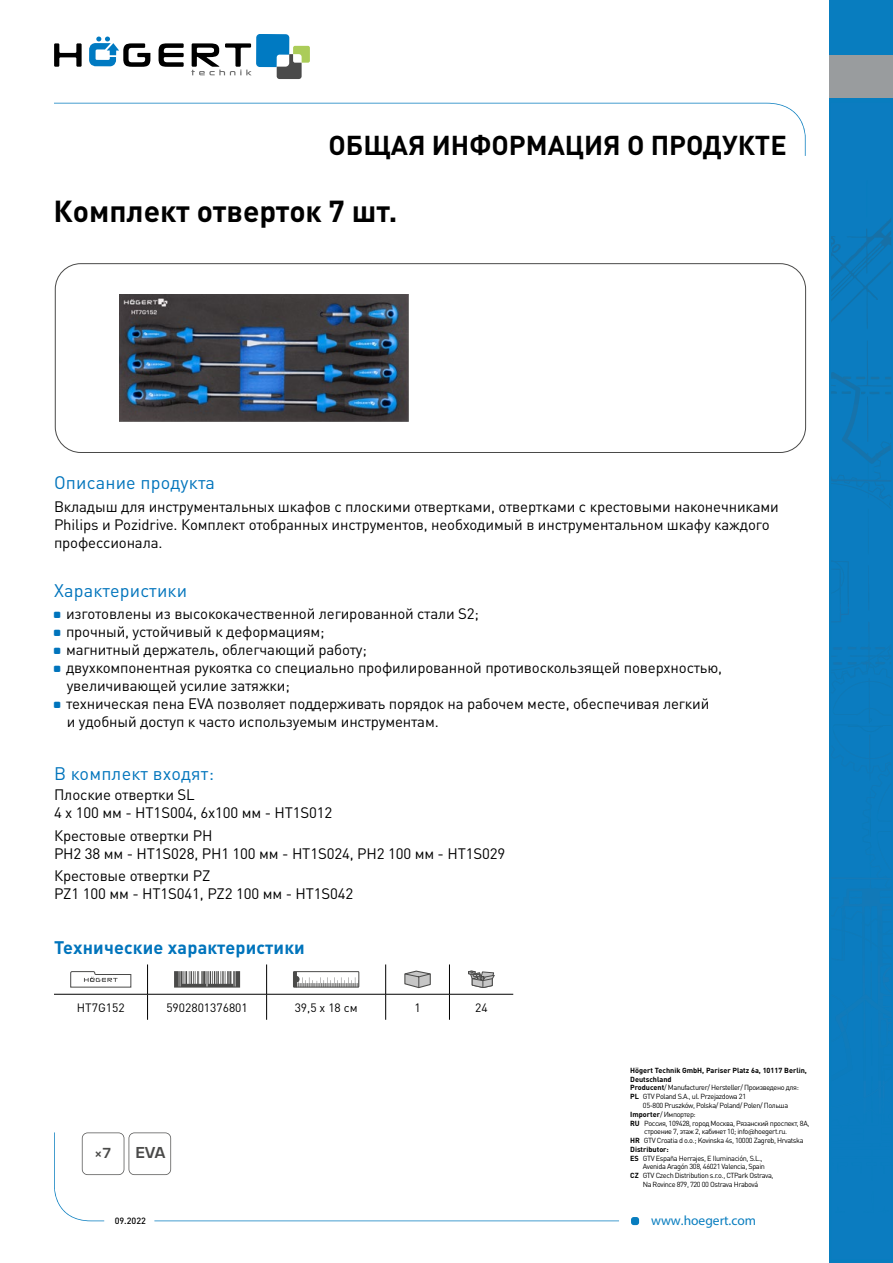
<style>
.page{position:relative;width:893px;height:1263px;background:#fff}
.page>*{position:absolute;margin:0;border:0;box-sizing:border-box;transform-origin:0 0}
.t1{font:700 30px "DIN Pro";color:#000}
.t2{font:700 27px "DIN Pro";color:#000}
.t3{font:18px "DIN Pro";letter-spacing:.01em;color:#0074bc}
.t4{font:700 18px "DIN Pro";letter-spacing:.01em;color:#0074bc}
.t5{font:15px/18px "DIN Pro";letter-spacing:-.01em;color:#000}
.t6{font:700 14.7px "Euromode";color:#4a4a49}
.t7{font:13.5px "Myriad Pro";color:#087dbf}
.t8{font:700 13.5px "Euromode";color:#4a4a49}
.t9{font:12px "DIN Pro";color:#000}
.t10{font:500 9px "DIN Pro";color:#000}
.t11{font:7.35px "DIN Pro";letter-spacing:-.05em;color:#000}
.t12{font:700 7.35px "DIN Pro";color:#000}
.s1{font-weight:700}
.s2{font-family:"Merel"}
</style>
<div class="page">
<svg style="left:54px;top:43px;width:28px;height:24px"></svg>
<svg style="left:159px;top:43px;width:25px;height:24px"></svg>
<svg style="left:89px;top:37px;width:61px;height:30px"></svg>
<svg style="left:191px;top:34px;width:119px;height:45px"></svg>
<svg style="left:54px;top:103px;width:752px;height:53px"></svg>
<div style="left:631px;top:1217px;width:8px;height:8px;background:#087dbf;border-radius:3px"></div>
<svg style="left:54px;top:1132px;width:565px;height:89px"></svg>
<div style="left:830px;top:0;width:63px;height:1263px;background:#087dbf"></div>
<img style="left:831px;top:273px;width:50px;height:56px">
<img style="left:867px;top:222px;width:24px;height:44px">
<img style="left:831px;top:222px;width:56px;height:42px">
<svg style="left:831px;top:341px;width:60px;height:565px"></svg>
<img style="left:863px;top:906px;width:28px;height:76px">
<img style="left:831px;top:877px;width:60px;height:2px">
<img style="left:848px;top:647px;width:43px;height:3px">
<div style="left:830px;top:56px;width:63px;height:42px;background:#999c9e"></div>
<svg style="left:147px;top:995px;width:1px;height:25px"></svg>
<svg style="left:266px;top:995px;width:1px;height:25px"></svg>
<svg style="left:385px;top:995px;width:1px;height:25px"></svg>
<svg style="left:449px;top:995px;width:1px;height:25px"></svg>
<hr style="left:147px;top:964px;width:1px;height:30px;background:#000">
<hr style="left:266px;top:964px;width:1px;height:30px;background:#000">
<hr style="left:385px;top:964px;width:1px;height:30px;background:#000">
<hr style="left:449px;top:964px;width:1px;height:30px;background:#000">
<hr style="left:54px;top:994px;width:94px;height:1px;background:#000">
<hr style="left:148px;top:994px;width:119px;height:1px;background:#000">
<hr style="left:267px;top:994px;width:119px;height:1px;background:#000">
<hr style="left:386px;top:994px;width:63px;height:1px;background:#000">
<hr style="left:449px;top:994px;width:64px;height:1px;background:#000">
<svg style="left:70px;top:971px;width:61px;height:16px"></svg>
<svg style="left:174px;top:971px;width:66px;height:16px"></svg>
<svg style="left:295px;top:973px;width:62px;height:12px"></svg>
<div style="left:293px;top:971px;width:66px;height:16px;border:1px solid #4a4a49"></div>
<svg style="left:404px;top:970px;width:27px;height:18px"></svg>
<svg style="left:468px;top:971px;width:27px;height:17px"></svg>
<svg style="left:82px;top:1132px;width:89px;height:43px"></svg>
<img style="left:119px;top:294px;width:290px;height:128px">
<div style="left:55px;top:263px;width:751px;height:190px;border:1px solid #4a4a49;border-radius:26px"></div>
<h2 class="t2" style="left:328px;top:126px;width:460px">ОБЩАЯ ИНФОРМАЦИЯ О ПРОДУКТЕ</h2>
<h1 class="t1" style="left:54px;top:191px;width:345px">Комплект отверток 7 шт.</h1>
<p class="t3" style="left:54px;top:471px;width:163px">Описание продукта</p>
<p class="t5" style="left:54px;top:497px;width:726px">Вкладыш для инструментальных шкафов с плоскими отвертками, отвертками с крестовыми наконечниками<br>Philips и Pozidrive. Комплект отобранных инструментов, необходимый в инструментальном шкафу каждого профессионала.</p>
<p class="t3" style="left:54px;top:578px;width:135px">Характеристики</p>
<p class="t5" style="left:66px;top:604px;width:658px">изготовлены из высококачественной легированной стали S2;<br>прочный, устойчивый к деформациям;<br>магнитный держатель, облегчающий работу;<br>двухкомпонентная рукоятка со специально профилированной противоскользящей поверхностью, увеличивающей усилие затяжки;<br>техническая пена EVA позволяет поддерживать порядок на рабочем месте, обеспечивая легкий<br>и удобный доступ к часто используемым инструментам.</p>
<p class="t3" style="left:54px;top:761px;width:162px">В комплект входят:</p>
<p class="t5" style="left:54px;top:785px;width:280px">Плоские отвертки SL<br>4 x 100 мм - HT1S004, 6x100 мм - HT1S012</p>
<p class="t5" style="left:54px;top:825px;width:453px">Крестовые отвертки PH<br>PH2 38 мм - HT1S028, PH1 100 мм - HT1S024, PH2 100 мм - HT1S029</p>
<p class="t5" style="left:54px;top:866px;width:301px">Крестовые отвертки PZ<br>PZ1 100 мм - HT1S041, PZ2 100 мм - HT1S042</p>
<p class="t4" style="left:54px;top:935px;width:252px">Технические характеристики</p>
<p class="t9" style="left:77px;top:999px;width:49px">HT7G152</p>
<p class="t9" style="left:166px;top:999px;width:83px">5902801376801</p>
<p class="t9" style="left:295px;top:999px;width:64px">39,5 x 18 см</p>
<p class="t9" style="left:414px;top:999px;width:8px">1</p>
<p class="t9" style="left:475px;top:999px;width:14px">24</p>
<p class="t8" style="left:94px;top:1145px;width:19px">×7</p>
<p class="t6" style="left:136px;top:1144px;width:31px">EVA</p>
<p class="t12" style="left:630px;top:1065px;width:178px">Högert Technik GmbH, Pariser Platz 6a, 10117 Berlin,</p>
<p class="t12" style="left:630px;top:1074px;width:43px">Deutschland</p>
<p class="t11" style="left:630px;top:1083px;width:170px"><span class="s1">Producent</span>/ Manufacturer/ Hersteller/ Произведено для:</p>
<p class="t11" style="left:630px;top:1091px;width:117px"><span class="s1">PL</span> GTV Poland S.A., ul. Przejazdowa 21</p>
<p class="t11" style="left:643px;top:1100px;width:147px">05-800 Pruszków, Polska/ Poland/ Polen/ Польша</p>
<p class="t11" style="left:630px;top:1109px;width:67px"><span class="s1">Importer</span>/ Импортер:</p>
<p class="t11" style="left:630px;top:1118px;width:181px"><span class="s1">RU</span> Россия, 109428, город Москва, Рязанский проспект, 8А,</p>
<p class="t11" style="left:644px;top:1127px;width:144px">строение 7, этаж 2, кабинет 10; info<span class="s2">@</span>hoegert.ru.</p>
<p class="t11" style="left:630px;top:1135px;width:175px"><span class="s1">HR</span> GTV Croatia d o.o.; Kovinska 4s, 10000 Zagreb, Hrvatska</p>
<p class="t12" style="left:630px;top:1144px;width:40px">Distributor:</p>
<p class="t11" style="left:630px;top:1153px;width:134px"><span class="s1">ES</span> GTV España Herrajes, E Iluminación, S.L.,</p>
<p class="t11" style="left:643px;top:1162px;width:124px">Avenida Aragón 308, 46021 Valencia, Spain</p>
<p class="t11" style="left:630px;top:1170px;width:145px"><span class="s1">CZ</span> GTV Czech Distribution s.r.o., CTPark Ostrava,</p>
<p class="t11" style="left:643px;top:1179px;width:117px">Na Rovince 879, 720 00 Ostrava Hrabová</p>
<p class="t10" style="left:115px;top:1213px;width:33px">09.2022</p>
<p class="t7" style="left:651px;top:1212px;width:107px">www.hoegert.com</p>
</div>
